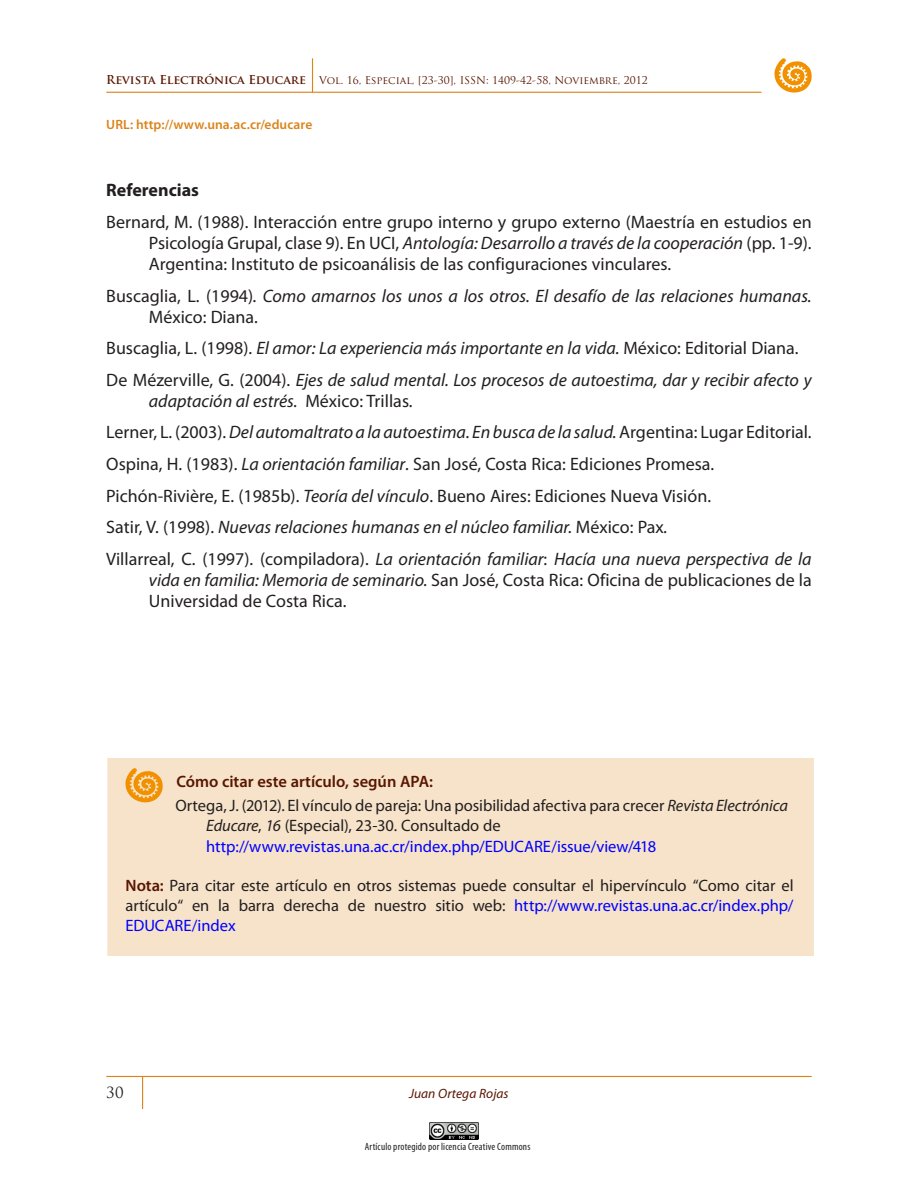
<style>
.page{position:relative;width:918px;height:1188px;background:#fff}
.page>*{position:absolute;margin:0;border:0;box-sizing:border-box;transform-origin:0 0}
.Texto_independiente{font:18px/21px "Myriad Pro";color:#231f20;text-align:justify}
.Texto_independiente-2{font:italic 18px/21px "Myriad Pro";color:#231f20}
.Texto_de_cuerpo{font:18px "Myriad Pro";color:#231f20}
.Texto_independiente-3{font:700 18px "Myriad Pro";color:#231f20}
._1-TITULO_PRINCIPAL{font:16.5px/20.2px "Myriad Pro";letter-spacing:-.005em;color:#231f20}
._1-TITULO_PRINCIPAL-2{font:16.5px "Myriad Pro";letter-spacing:-.005em;color:#00f}
._1-TITULO_PRINCIPAL-3{font:600 16.5px "Myriad Pro";letter-spacing:-.005em;color:#591600}
.t1{font:15px "Trajan Pro";color:#231f20}
.t2{font:600 13.5px "Myriad Pro";letter-spacing:.005em;color:#db841a}
.t3{font:italic 13.5px "Myriad Pro";letter-spacing:.005em;color:#591600}
.t4{font:10.5px "Trajan Pro";color:#591600}
.t5{font:condensed 10.5px "Myriad Pro";letter-spacing:.015em;color:#231f20}
.s1{font-weight:700;font-size:12px}
.s2{font-style:italic}
.s3{font-style:normal}
.s4{font-weight:600;color:#591600}
.s5{color:#00f}
</style>
<div class="page">
<hr style="left:106px;top:1076px;width:706px;height:1px;background:#db841a">
<hr style="left:106px;top:92px;width:656px;height:1px;background:#db841a">
<img style="left:430px;top:1123px;width:49px;height:17px">
<hr style="left:312px;top:58px;width:1px;height:35px;background:#db841a">
<svg style="left:774px;top:58px;width:38px;height:35px"></svg>
<hr style="left:142px;top:1076px;width:1px;height:33px;background:#db841a">
<div style="left:107px;top:758px;width:707px;height:198px;background:#f6e3ca"></div>
<svg style="left:125px;top:768px;width:38px;height:34px"></svg>
<p class="t4" style="left:106px;top:74px;width:543px"><span class="s1">Revista Electrónica Educare</span> Vol. 16, Especial, [23-30], ISSN: 1409-42-58, Noviembre, 2012</p>
<p class="t2" style="left:106px;top:116px;width:208px">URL: http://www.una.ac.cr/educare</p>
<p class="Texto_independiente-3" style="left:106px;top:179px;width:94px">Referencias</p>
<p class="Texto_independiente" style="left:149px;top:211px;width:664px;text-indent:-43px">Bernard, M. (1988). Interacción entre grupo interno y grupo externo (Maestría en estudios en Psicología Grupal, clase 9). En UCI, <span class="s2">Antología: Desarrollo a través de la cooperación</span> (pp. 1-9).<br>Argentina: Instituto de psicoanálisis de las configuraciones vinculares.</p>
<p class="Texto_independiente-2" style="left:149px;top:285px;width:664px;text-indent:-43px"><span class="s3">Buscaglia, L. (1994)</span>. Como amarnos los unos a los otros. El desafío de las relaciones humanas.<br><span class="s3">México: Diana.</span></p>
<p class="Texto_independiente-2" style="left:106px;top:337px;width:694px"><span class="s3">Buscaglia, L. (1998).</span> El amor: La experiencia más importante en la vida. <span class="s3">México: Editorial Diana.</span></p>
<p class="Texto_independiente-2" style="left:149px;top:369px;width:664px;text-indent:-43px"><span class="s3">De Mézerville, G. (2004).</span> Ejes de salud mental. Los procesos de autoestima, dar y recibir afecto y adaptación al estrés. <span class="s3">México: Trillas.</span></p>
<p class="Texto_independiente-2" style="left:106px;top:422px;width:707px"><span class="s3">Lerner, L. (2003).</span> Del automaltrato a la autoestima. En busca de la salud. <span class="s3">Argentina: Lugar Editorial.</span></p>
<p class="Texto_de_cuerpo" style="left:106px;top:453px;width:609px">Ospina, H. (1983). <span class="s2">La orientación familiar</span>. San José, Costa Rica: Ediciones Promesa.</p>
<p class="Texto_independiente" style="left:106px;top:485px;width:606px">Pichón-Rivière, E. (1985b). <span class="s2">Teoría del vínculo</span>. Bueno Aires: Ediciones Nueva Visión.</p>
<p class="Texto_independiente-2" style="left:106px;top:517px;width:563px"><span class="s3">Satir, V. (1998).</span> Nuevas relaciones humanas en el núcleo familiar. <span class="s3">México: Pax</span>.</p>
<p class="Texto_independiente" style="left:149px;top:548px;width:664px;text-indent:-43px">Villarreal, C. (1997). (compiladora). <span class="s2">La orientación familiar</span>: <span class="s2">Hacía una nueva perspectiva de la vida en familia: Memoria de seminario.</span> San José, Costa Rica: Oficina de publicaciones de la Universidad de Costa Rica.</p>
<p class="_1-TITULO_PRINCIPAL-3" style="left:176px;top:771px;width:258px">Cómo citar este artículo, según APA:</p>
<p class="_1-TITULO_PRINCIPAL" style="left:206px;top:795px;width:584px;text-indent:-31px">Ortega, J. (2012). El vínculo de pareja: Una posibilidad afectiva para crecer <span class="s2">Revista Electrónica<br>Educare</span>, <span class="s2">16</span> (Especial), 23-30. Consultado de</p>
<p class="_1-TITULO_PRINCIPAL-2" style="left:206px;top:836px;width:452px">http://www.revistas.una.ac.cr/index.php/EDUCARE/issue/view/418</p>
<p class="_1-TITULO_PRINCIPAL" style="left:125px;top:875px;width:670px;text-align:justify"><span class="s4">Nota:</span> Para citar este artículo en otros sistemas puede consultar el hipervínculo “Como citar el artículo“ en la barra derecha de nuestro sitio web: <span class="s5">http://www.revistas.una.ac.cr/index.php/ EDUCARE/index</span></p>
<p class="t1" style="left:106px;top:1083px;width:19px">30</p>
<p class="t3" style="left:409px;top:1085px;width:101px">Juan Ortega Rojas</p>
<p class="t5" style="left:365px;top:1140px;width:167px">Artículo protegido por licencia Creative Commons</p>
</div>
